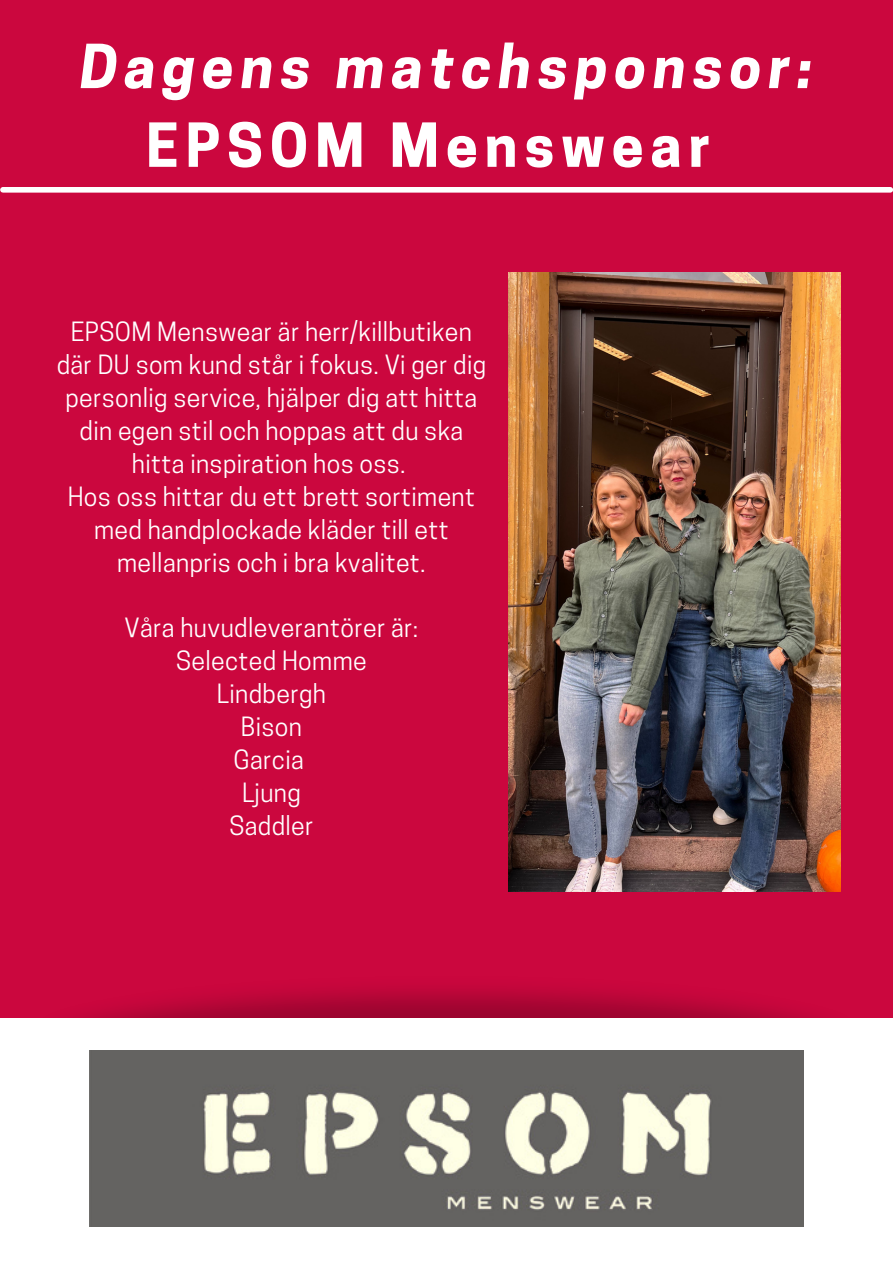
<style>
.page{position:relative;width:893px;height:1264px;background:#fff}
.page>*{position:absolute;margin:0;border:0;box-sizing:border-box;transform-origin:0 0}
.t1{font:italic 700 57px "Cooper Hewitt";letter-spacing:.12em;color:#fff}
.t2{font:700 57px "Cooper Hewitt";letter-spacing:.12em;color:#fff}
.t3{font:24.9px/32.8px "Cooper Hewitt";letter-spacing:.015em;color:#fff;text-align:center}
</style>
<div class="page">
<div style="left:0;top:0;width:892px;height:1262px;background:#cb073e"></div>
<div style="left:3px;top:187px;width:887px;height:6px;background:#fff"></div>
<div style="left:0;top:1017px;width:892px;height:245px;background:#fff"></div>
<img style="left:89px;top:1050px;width:714px;height:176px">
<img style="left:508px;top:273px;width:332px;height:618px">
<h1 class="t1" style="left:80px;top:45px;width:733px">Dagens matchsponsor:</h1>
<h1 class="t2" style="left:146px;top:124px;width:565px">EPSOM Menswear</h1>
<p class="t3" style="left:57px;top:318px;width:431px">EPSOM Menswear är herr/killbutiken där DU som kund står i fokus. Vi ger dig personlig service, hjälper dig att hitta din egen stil och hoppas att du ska hitta inspiration hos oss.<br>Hos oss hittar du ett brett sortiment med handplockade kläder till ett mellanpris och i bra kvalitet.</p>
<p class="t3" style="left:124px;top:615px;width:295px">Våra huvudleverantörer är:<br>Selected Homme<br>Lindbergh<br>Bison<br>Garcia<br>Ljung<br>Saddler</p>
</div>
